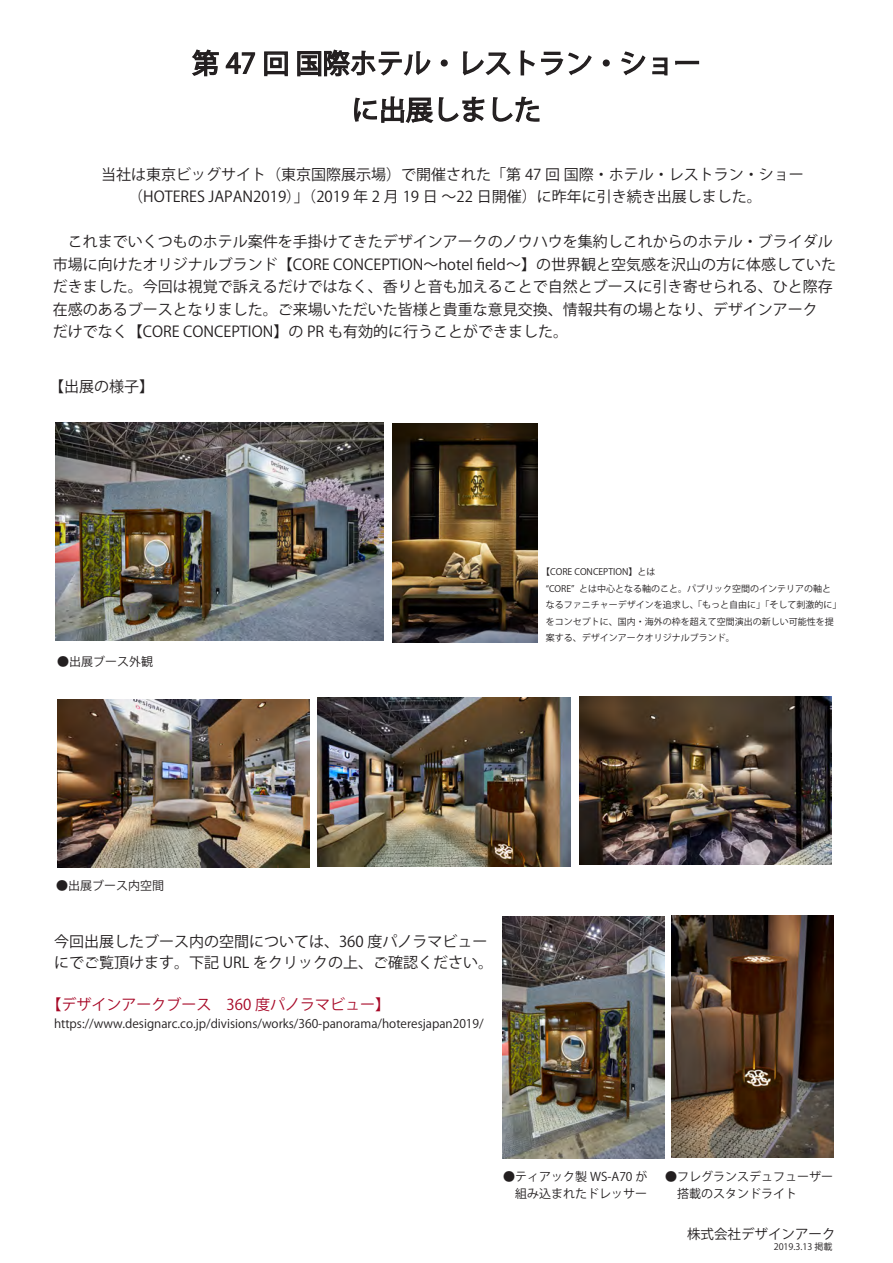
<style>
.page{position:relative;width:893px;height:1263px;background:#fff}
.page>*{position:absolute;margin:0;border:0;box-sizing:border-box;transform-origin:0 0}
.t1{font:27px/46.5px "Koz Go Pr 6 N";color:#231f20;text-align:center}
.t2{font:15px/22.5px "Koz Go Pr 6 N";color:#231f20}
.t3{font:15px "Koz Go Pr 6 N";color:#a70726}
.t4{font:13.5px "Koz Go Pr 6 N";color:#231f20}
.t5{font:12px/16.5px "Koz Go Pr 6 N";color:#231f20}
.t6{font:9px/16.5px "Koz Go Pr 6 N";color:#231f20}
</style>
<div class="page">
<svg style="left:192px;top:49px;width:64px;height:28px"></svg>
<svg style="left:264px;top:51px;width:24px;height:26px"></svg>
<svg style="left:297px;top:49px;width:134px;height:28px"></svg>
<div style="left:441px;top:59px;width:7px;height:8px;border:2px solid #231f20;border-radius:50%"></div>
<svg style="left:462px;top:51px;width:49px;height:25px"></svg>
<svg style="left:520px;top:50px;width:72px;height:26px"></svg>
<div style="left:603px;top:59px;width:7px;height:8px;border:2px solid #231f20;border-radius:50%"></div>
<svg style="left:621px;top:51px;width:47px;height:25px"></svg>
<svg style="left:675px;top:60px;width:25px;height:5px"></svg>
<svg style="left:354px;top:96px;width:131px;height:27px"></svg>
<svg style="left:492px;top:96px;width:48px;height:27px"></svg>
<img style="left:57px;top:699px;width:252px;height:168px">
<img style="left:318px;top:698px;width:252px;height:168px">
<img style="left:579px;top:696px;width:252px;height:169px">
<img style="left:503px;top:916px;width:162px;height:243px">
<img style="left:672px;top:915px;width:161px;height:242px">
<img style="left:392px;top:424px;width:146px;height:218px">
<img style="left:56px;top:422px;width:328px;height:219px">
<h1 class="t1" style="left:192px;top:41px;width:510px">第 47 回 国際ホテル・レストラン・ショーに出展しました</h1>
<p class="t2" style="left:86px;top:163px;width:719px;text-align:center">　当社は東京ビッグサイト（東京国際展示場）で開催された「第 47 回 国際・ホテル・レストラン・ショー（HOTERES JAPAN2019）」（2019 年 2 月 19 日 ～22 日開催）に昨年に引き続き出展しました。</p>
<p class="t2" style="left:53px;top:231px;width:785px">　これまでいくつものホテル案件を手掛けてきたデザインアークのノウハウを集約しこれからのホテル・ブライダル市場に向けたオリジナルブランド【CORE CONCEPTION～hotel field～】の世界観と空気感を沢山の方に体感していただきました。今回は視覚で訴えるだけではなく、香りと音も加えることで自然とブースに引き寄せられる、ひと際存在感のあるブースとなりました。ご来場いただいた皆様と貴重な意見交換、情報共有の場となり、デザインアークだけでなく【CORE CONCEPTION】の PR も有効的に行うことができました。</p>
<p class="t2" style="left:49px;top:375px;width:107px">【出展の様子】</p>
<p class="t5" style="left:57px;top:653px;width:97px">●出展ブース外観</p>
<p class="t6" style="left:546px;top:564px;width:297px;text-indent:-4px">【CORE CONCEPTION】とは<br>“CORE” とは中心となる軸のこと。パブリック空間のインテリアの軸となるファニチャーデザインを追求し、「もっと自由に」「そして刺激的に」をコンセプトに、国内・海外の枠を超えて空間演出の新しい可能性を提案する、デザインアークオリジナルブランド。</p>
<p class="t5" style="left:56px;top:877px;width:109px">●出展ブース内空間</p>
<p class="t2" style="left:54px;top:931px;width:441px;line-height:21px">今回出展したブース内の空間については、360 度パノラマビューにでご覧頂けます。下記 URL をクリックの上、ご確認ください。</p>
<p class="t3" style="left:46px;top:996px;width:345px">【デザインアークブース　360 度パノラマビュー】</p>
<p class="t5" style="left:54px;top:1016px;width:431px">https://www.designarc.co.jp/divisions/works/360-panorama/hoteresjapan2019/</p>
<p class="t5" style="left:503px;top:1169px;width:146px">●ティアック製 WS-A70 が　組み込まれたドレッサー</p>
<p class="t5" style="left:665px;top:1169px;width:169px">●フレグランスデュフューザー　搭載のスタンドライト</p>
<p class="t4" style="left:687px;top:1227px;width:150px">株式会社デザインアーク</p>
<p class="t6" style="left:774px;top:1239px;width:60px">2019.3.13 掲載</p>
</div>
